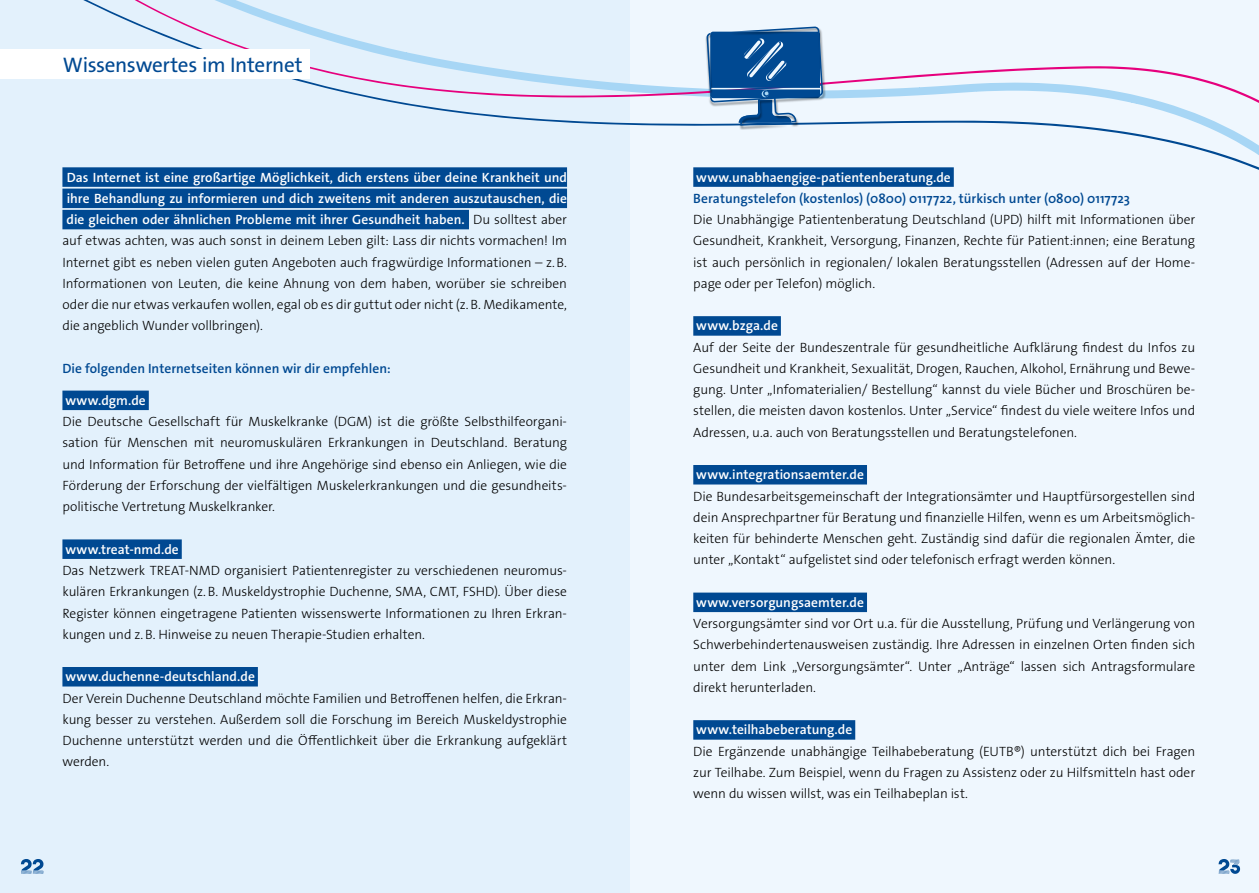
<style>
.page{position:relative;width:1259px;height:893px;background:#fff}
.page>*{position:absolute;margin:0;border:0;box-sizing:border-box;transform-origin:0 0}
.t1{font:21.15px "The Sans Os F";letter-spacing:-.015em;color:#004992}
.t2{font:300 13.5px/21.3px "The Sans Os F";letter-spacing:-.005em;color:#000;text-align:justify}
.t3{font:600 13.5px "The Sans Os F";letter-spacing:.005em;color:#fff}
.t4{font:600 13.5px "The Sans Os F";letter-spacing:.005em;color:#004992}
.s1{font-weight:300;color:#000}
</style>
<div class="page">
<div style="left:629px;top:0;width:630px;height:893px;background:#eff7fe"></div>
<div style="left:0;top:0;width:629px;height:893px;background:#e3f1fc"></div>
<div style="left:62px;top:167px;width:505px;height:20px;background:#004992"></div>
<div style="left:62px;top:189px;width:505px;height:19px;background:#004992"></div>
<div style="left:62px;top:210px;width:407px;height:19px;background:#004992"></div>
<div style="left:62px;top:391px;width:87px;height:19px;background:#004992"></div>
<div style="left:62px;top:539px;width:120px;height:20px;background:#004992"></div>
<div style="left:62px;top:667px;width:196px;height:19px;background:#004992"></div>
<div style="left:693px;top:167px;width:260px;height:20px;background:#004992"></div>
<div style="left:693px;top:316px;width:88px;height:20px;background:#004992"></div>
<div style="left:693px;top:465px;width:174px;height:19px;background:#004992"></div>
<div style="left:693px;top:593px;width:174px;height:19px;background:#004992"></div>
<div style="left:693px;top:720px;width:162px;height:20px;background:#004992"></div>
<svg style="left:63px;top:138px;width:1196px;height:44px"></svg>
<svg style="left:83px;top:0;width:1176px;height:138px"></svg>
<div style="left:705px;top:27px;width:120px;height:102px;background:#000;opacity:.45"></div>
<svg style="left:706px;top:26px;width:117px;height:100px"></svg>
<div style="left:0;top:49px;width:309px;height:30px;background:#fff"></div>
<svg style="left:21px;top:859px;width:23px;height:15px"></svg>
<svg style="left:1218px;top:859px;width:22px;height:15px"></svg>
<h1 class="t1" style="left:63px;top:51px;width:241px">Wissenswertes im Internet</h1>
<p class="t3" style="left:67px;top:168px;width:502px">Das Internet ist eine großartige Möglichkeit, dich erstens über deine Krankheit und</p>
<p class="t3" style="left:67px;top:190px;width:502px">ihre Behandlung zu informieren und dich zweitens mit anderen auszutauschen, die</p>
<p class="t3" style="left:67px;top:211px;width:502px">die gleichen oder ähnlichen Probleme mit ihrer Gesundheit haben. <span class="s1">Du solltest aber</span></p>
<p class="t2" style="left:62px;top:230px;width:506px">auf etwas achten, was auch sonst in deinem Leben gilt: Lass dir nichts vormachen! Im</p>
<p class="t2" style="left:62px;top:252px;width:506px">Internet gibt es neben vielen guten Angeboten auch fragwürdige Informationen – z.B.</p>
<p class="t2" style="left:62px;top:273px;width:506px">Informationen von Leuten, die keine Ahnung von dem haben, worüber sie schreiben</p>
<p class="t2" style="left:62px;top:294px;width:506px">oder die nur etwas verkaufen wollen, egal ob es dir guttut oder nicht (z.B. Medikamente,</p>
<p class="t2" style="left:62px;top:315px;width:202px">die angeblich Wunder vollbringen).</p>
<p class="t4" style="left:62px;top:360px;width:330px">Die folgenden Internetseiten können wir dir empfehlen:</p>
<p class="t3" style="left:65px;top:392px;width:82px">www.dgm.de</p>
<p class="t2" style="left:62px;top:411px;width:506px">Die Deutsche Gesellschaft für Muskelkranke (DGM) ist die größte Selbsthilfeorgani&shy;sation für Menschen mit neuromuskulären Erkrankungen in Deutschland. Beratung und Information für Betroffene und ihre Angehörige sind ebenso ein Anliegen, wie die Förderung der Erforschung der vielfältigen Muskelerkrankungen und die gesundheits&shy;politische Vertretung Muskelkranker.</p>
<p class="t3" style="left:65px;top:540px;width:115px">www.treat-nmd.de</p>
<p class="t2" style="left:62px;top:560px;width:506px">Das Netzwerk TREAT-NMD organisiert Patientenregister zu verschiedenen neuromus&shy;kulären Erkrankungen (z.B. Muskeldystrophie Duchenne, SMA, CMT, FSHD). Über diese Register können eingetragene Patienten wissenswerte Informationen zu Ihren Erkran&shy;kungen und z.B. Hinweise zu neuen Therapie-Studien erhalten.</p>
<p class="t3" style="left:65px;top:668px;width:191px">www.duchenne-deutschland.de</p>
<p class="t2" style="left:62px;top:687px;width:506px">Der Verein Duchenne Deutschland möchte Familien und Betroffenen helfen, die Erkran&shy;kung besser zu verstehen. Außerdem soll die Forschung im Bereich Muskeldystrophie Duchenne unterstützt werden und die Öffentlichkeit über die Erkrankung aufgeklärt werden.</p>
<p class="t3" style="left:696px;top:168px;width:256px">www.unabhaengige-patientenberatung.de</p>
<p class="t4" style="left:693px;top:190px;width:438px">Beratungstelefon (kostenlos) (0800) 0117722, türkisch unter (0800) 0117723</p>
<p class="t2" style="left:693px;top:209px;width:503px">Die Unabhängige Patientenberatung Deutschland (UPD) hilft mit Informationen über Gesundheit, Krankheit, Versorgung, Finanzen, Rechte für Patient:innen; eine Beratung ist auch persönlich in regionalen/ lokalen Beratungsstellen (Adressen auf der Home&shy;page oder per Telefon) möglich.</p>
<p class="t3" style="left:696px;top:317px;width:83px">www.bzga.de</p>
<p class="t2" style="left:693px;top:337px;width:503px">Auf der Seite der Bundeszentrale für gesundheitliche Aufklärung findest du Infos zu Gesundheit und Krankheit, Sexualität, Drogen, Rauchen, Alkohol, Ernährung und Bewe&shy;gung. Unter „Infomaterialien/ Bestellung“ kannst du viele Bücher und Broschüren be&shy;stellen, die meisten davon kostenlos. Unter „Service“ findest du viele weitere Infos und Adressen, u.a. auch von Beratungsstellen und Beratungstelefonen.</p>
<p class="t3" style="left:696px;top:466px;width:169px">www.integrationsaemter.de</p>
<p class="t2" style="left:693px;top:485px;width:503px">Die Bundesarbeitsgemeinschaft der Integrationsämter und Hauptfürsorgestellen sind dein Ansprechpartner für Beratung und finanzielle Hilfen, wenn es um Arbeitsmöglich&shy;keiten für behinderte Menschen geht. Zuständig sind dafür die regionalen Ämter, die unter „Kontakt“ aufgelistet sind oder telefonisch erfragt werden können.</p>
<p class="t3" style="left:696px;top:594px;width:169px">www.versorgungsaemter.de</p>
<p class="t2" style="left:693px;top:613px;width:503px">Versorgungsämter sind vor Ort u.a. für die Ausstellung, Prüfung und Verlängerung von Schwerbehindertenausweisen zuständig. Ihre Adressen in einzelnen Orten finden sich unter dem Link „Versorgungsämter“. Unter „Anträge“ lassen sich Antragsformulare direkt herunterladen.</p>
<p class="t3" style="left:696px;top:721px;width:158px">www.teilhabeberatung.de</p>
<p class="t2" style="left:693px;top:741px;width:503px">Die Ergänzende unabhängige Teilhabeberatung (EUTB®) unterstützt dich bei Fragen zur Teilhabe. Zum Beispiel, wenn du Fragen zu Assistenz oder zu Hilfsmitteln hast oder wenn du wissen willst, was ein Teilhabeplan ist.</p>
</div>
